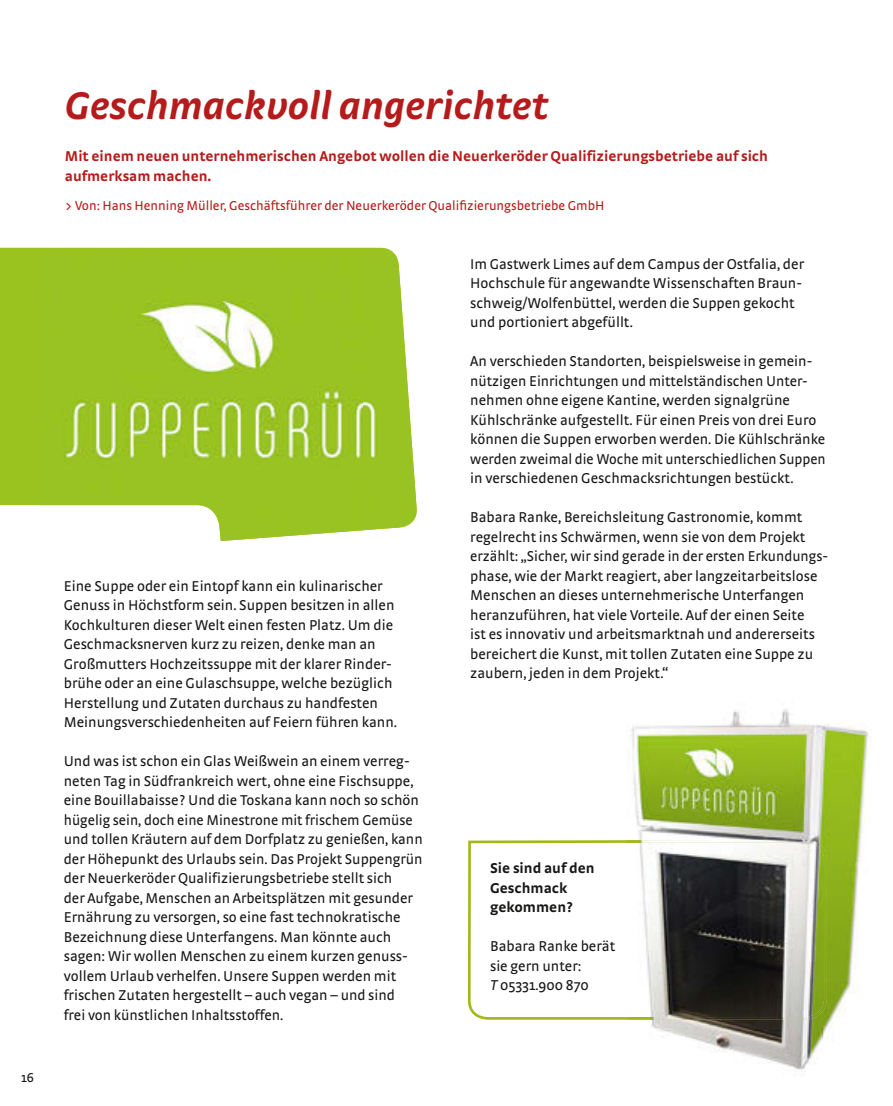
<style>
.page{position:relative;width:893px;height:1106px;background:#fff}
.page>*{position:absolute;margin:0;border:0;box-sizing:border-box;transform-origin:0 0}
.t1{font:italic 700 40.5px "Strada OT";color:#b51b1a}
.t2{font:15px/19.5px "Strada OT";color:#181716}
.t3{font:700 15px/19.5px "Strada OT";color:#b51b1a}
.t4{font:700 15px/19.5px "Strada OT";color:#181716}
.t5{font:13.5px "Strada OT";color:#b51b1a}
.t6{font:13.5px "Strada OT";color:#181716}
.s1{font-style:italic}
</style>
<div class="page">
<svg style="left:468px;top:840px;width:158px;height:179px"></svg>
<svg style="left:0;top:248px;width:395px;height:283px;background:#a2c732"></svg>
<img style="left:40px;top:254px;width:323px;height:287px">
<img style="left:363px;top:254px;width:54px;height:276px">
<img style="left:631px;top:709px;width:237px;height:152px">
<img style="left:823px;top:861px;width:37px;height:176px">
<img style="left:626px;top:1019px;width:197px;height:57px">
<img style="left:626px;top:839px;width:201px;height:180px">
<p class="t6" style="left:21px;top:1070px;width:14px">16</p>
<h1 class="t1" style="left:65px;top:81px;width:485px">geschmackvoll angerichtet</h1>
<p class="t3" style="left:65px;top:146px;width:705px">Mit einem neuen unternehmerischen Angebot wollen die Neuerkeröder Qualifizierungsbetriebe auf sich auf merksam machen.</p>
<p class="t5" style="left:65px;top:198px;width:541px">&gt; Von: Hans Henning Müller, Geschäftsführer der Neuerkeröder Qualifizierungsbetriebe GmbH</p>
<p class="t2" style="left:64px;top:576px;width:335px">Eine Suppe oder ein Eintopf kann ein kulinarischer Genuss in Höchstform sein. Suppen besitzen in allen Kochkulturen dieser Welt einen festen Platz. Um die Geschmacksnerven kurz zu reizen, denke man an Großmutters Hochzeitssuppe mit der klarer Rinder&shy;brühe oder an eine Gulaschsuppe, welche bezüglich Herstellung und Zutaten durchaus zu handfesten Meinungsverschiedenheiten auf Feiern führen kann.</p>
<p class="t2" style="left:64px;top:751px;width:360px">Und was ist schon ein Glas Weißwein an einem verreg&shy;neten Tag in Südfrankreich wert, ohne eine Fischsuppe, eine Bouillabaisse? Und die Toskana kann noch so schön hügelig sein, doch eine Minestrone mit frischem Gemüse und tollen Kräutern auf dem Dorfplatz zu genießen, kann der Höhepunkt des Urlaubs sein. Das Projekt Suppengrün der Neuerkeröder Qualifizierungsbetriebe stellt sich<br>der Aufgabe, Menschen an Arbeitsplätzen mit gesunder Ernährung zu versorgen, so eine fast technokratische Bezeichnung diese Unterfangens. Man könnte auch sagen: Wir wollen Menschen zu einem kurzen genuss&shy;vollem Urlaub verhelfen. Unsere Suppen werden mit frischen Zutaten hergestellt – auch vegan – und sind<br>frei von künstlichen Inhaltsstoffen.</p>
<p class="t2" style="left:470px;top:254px;width:335px">Im Gastwerk Limes auf dem Campus der Ostfalia, der Hochschule für angewandte Wissenschaften Braun&shy;schweig/Wolfenbüttel, werden die Suppen gekocht und portioniert abgefüllt.</p>
<p class="t2" style="left:470px;top:351px;width:357px">An verschieden Standorten, beispielsweise in gemein&shy;nützigen Einrichtungen und mittelständischen Un ter - nehmen ohne eigene Kantine, werden signalgrüne Kühlschränke aufgestellt. Für einen Preis von drei Euro können die Suppen erworben werden. Die Kühlschränke werden zweimal die Woche mit unterschiedlichen Suppen in verschiedenen Geschmacksrichtungen bestückt.</p>
<p class="t2" style="left:470px;top:507px;width:359px">Babara Ranke, Bereichsleitung Gastronomie, kommt regelrecht ins Schwärmen, wenn sie von dem Projekt erzählt: „Sicher, wir sind gerade in der ersten Erkun dungs - phase, wie der Markt reagiert, aber langzei t arbeitslose Menschen an dieses unternehmerische Unterfangen heranzuführen, hat viele Vorteile. Auf der einen Seite<br>ist es innovativ und arbeitsmarktnah und andererseits bereichert die Kunst, mit tollen Zutaten eine Suppe zu zaubern, jeden in dem Projekt.“</p>
<p class="t4" style="left:490px;top:858px;width:106px">Sie sind auf den<br>Geschmack gekommen?</p>
<p class="t2" style="left:490px;top:936px;width:127px">Babara Ranke berät sie gern unter:<br><span class="s1">T</span> 05331.900 870</p>
</div>
